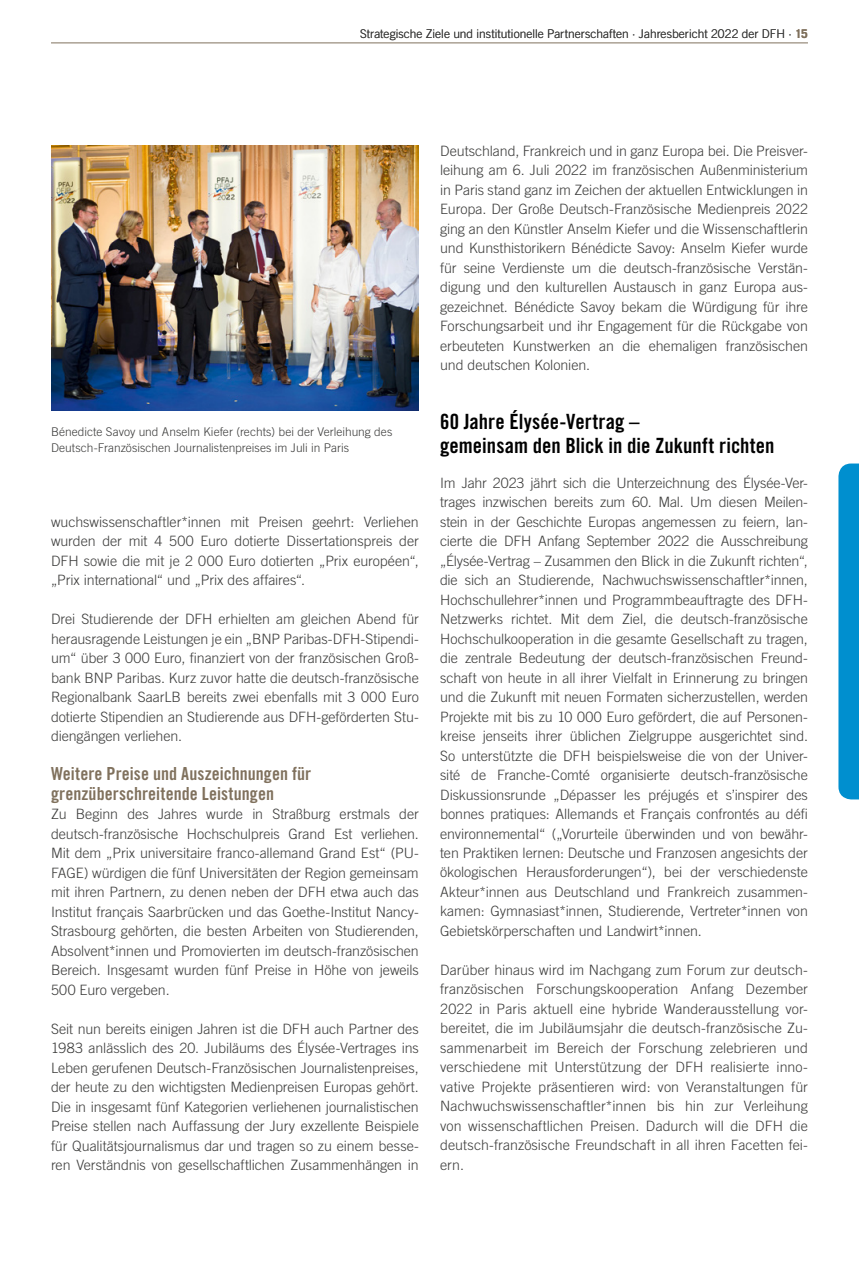
<style>
.page{position:relative;width:859px;height:1263px;background:#fff}
.page>*{position:absolute;margin:0;border:0;box-sizing:border-box;transform-origin:0 0}
.t1{font:21px/24px "Trade Gothic LT Std Bd Cn 20";color:#000}
.t2{font:18px/19.5px "Trade Gothic LT Std Bd Cn 20";letter-spacing:.005em;color:#80715d}
.t3{font:300 14.25px/19.5px "Trade Gothic LT Std";letter-spacing:-.005em;color:#3c3c3b;text-align:justify}
.t4{font:300 12px/16.5px "Trade Gothic LT Std";color:#3c3c3b}
.s1{font-weight:700;color:#80715d}
</style>
<div class="page">
<div style="left:838px;top:463px;width:21px;height:336px;background:#008fcf"></div>
<img style="left:51px;top:145px;width:368px;height:265px">
<hr style="left:51px;top:43px;width:757px;height:1px;background:#80715d">
<p class="t4" style="left:360px;top:26px;width:449px">Strategische Ziele und institutionelle Partnerschaften · Jahresbericht 2022 der DFH · <span class="s1">15</span></p>
<p class="t4" style="left:51px;top:423px;width:343px">Bénedicte Savoy und Anselm Kiefer (rechts) bei der Verleihung des<br>Deutsch-Französischen Journalistenpreises im Juli in Paris</p>
<p class="t3" style="left:51px;top:511px;width:369px">wuchswissenschaftler*innen mit Preisen geehrt: Verliehen wurden der mit 4 500 Euro dotierte Dissertationspreis der DFH sowie die mit je 2 000 Euro dotierten „Prix européen“, „Prix international“ und „Prix des affaires“.</p>
<p class="t3" style="left:51px;top:609px;width:369px">Drei Studierende der DFH erhielten am gleichen Abend für herausragende Leistungen je ein „BNP Paribas-DFH-Stipendi&shy;um“ über 3 000 Euro, finanziert von der französischen Groß&shy;bank BNP Paribas. Kurz zuvor hatte die deutsch-französische Regionalbank SaarLB bereits zwei ebenfalls mit 3 000 Euro dotierte Stipendien an Studierende aus DFH-geförderten Stu&shy;diengängen verliehen.</p>
<p class="t2" style="left:51px;top:764px;width:262px">Weitere Preise und Auszeichnungen für grenzüberschreitende Leistungen</p>
<p class="t3" style="left:51px;top:804px;width:369px">Zu Beginn des Jahres wurde in Straßburg erstmals der deutsch-französische Hochschulpreis Grand Est verliehen.<br>Mit dem „Prix universitaire franco-allemand Grand Est“ (PU-FAGE) würdigen die fünf Universitäten der Region gemeinsam mit ihren Partnern, zu denen neben der DFH etwa auch das Institut français Saarbrücken und das Goethe-Institut Nancy-Strasbourg gehörten, die besten Arbeiten von Studierenden, Absolvent*innen und Promovierten im deutsch-französischen Bereich. Insgesamt wurden fünf Preise in Höhe von jeweils 500 Euro vergeben.</p>
<p class="t3" style="left:51px;top:1018px;width:369px">Seit nun bereits einigen Jahren ist die DFH auch Partner des 1983 anlässlich des 20. Jubiläums des Élysée-Vertrages ins Leben gerufenen Deutsch-Französischen Journalistenpreises, der heute zu den wichtigsten Medienpreisen Europas gehört.<br>Die in insgesamt fünf Kategorien verliehenen journalistischen Preise stellen nach Auffassung der Jury exzellente Beispiele für Qualitätsjournalismus dar und tragen so zu einem besse&shy;ren Verständnis von gesellschaftlichen Zusammenhängen in</p>
<p class="t3" style="left:440px;top:141px;width:369px">Deutschland, Frankreich und in ganz Europa bei. Die Preisver&shy;leihung am 6. Juli 2022 im französischen Außenministerium in Paris stand ganz im Zeichen der aktuellen Entwicklungen in Europa. Der Große Deutsch-Französische Medienpreis 2022 ging an den Künstler Anselm Kiefer und die Wissenschaftlerin und Kunsthistorikern Bénédicte Savoy: Anselm Kiefer wurde für seine Verdienste um die deutsch-französische Verstän&shy;digung und den kulturellen Austausch in ganz Europa aus&shy;gezeichnet. Bénédicte Savoy bekam die Würdigung für ihre Forschungsarbeit und ihr Engagement für die Rückgabe von erbeuteten Kunstwerken an die ehemaligen französischen und deutschen Kolonien.</p>
<h1 class="t1" style="left:440px;top:409px;width:336px">60 Jahre Élysée-Vertrag –<br>gemeinsam den Blick in die Zukunft richten</h1>
<p class="t3" style="left:440px;top:472px;width:369px">Im Jahr 2023 jährt sich die Unterzeichnung des Élysée-Ver&shy;trages inzwischen bereits zum 60. Mal. Um diesen Meilen&shy;stein in der Geschichte Europas angemessen zu feiern, lan&shy;cierte die DFH Anfang September 2022 die Ausschreibung „Élysée-Vertrag – Zusammen den Blick in die Zukunft richten“, die sich an Studierende, Nachwuchswissenschaftler*innen, Hochschullehrer*innen und Programmbeauftragte des DFH-Netzwerks richtet. Mit dem Ziel, die deutsch-französische Hochschulkooperation in die gesamte Gesellschaft zu tragen, die zentrale Bedeutung der deutsch-französischen Freund&shy;schaft von heute in all ihrer Vielfalt in Erinnerung zu bringen und die Zukunft mit neuen Formaten sicherzustellen, werden Projekte mit bis zu 10 000 Euro gefördert, die auf Personen&shy;kreise jenseits ihrer üblichen Zielgruppe ausgerichtet sind.<br>So unterstützte die DFH beispielsweise die von der Univer&shy;sité de Franche-Comté organisierte deutsch-französische Diskussionsrunde „Dépasser les préjugés et s’inspirer des bonnes pratiques: Allemands et Français confrontés au défi environnemental“ („Vorurteile überwinden und von bewähr&shy;ten Praktiken lernen: Deutsche und Franzosen angesichts der ökologischen Herausforderungen“), bei der verschiedenste Akteur*innen aus Deutschland und Frankreich zusammen&shy;kamen: Gymnasiast*innen, Studierende, Vertreter*innen von Gebietskörperschaften und Landwirt*innen.</p>
<p class="t3" style="left:440px;top:960px;width:369px">Darüber hinaus wird im Nachgang zum Forum zur deutsch&shy;französischen Forschungskooperation Anfang Dezember 2022 in Paris aktuell eine hybride Wanderausstellung vor&shy;bereitet, die im Jubiläumsjahr die deutsch-französische Zu&shy;sammenarbeit im Bereich der Forschung zelebrieren und verschiedene mit Unterstützung der DFH realisierte inno&shy;vative Projekte präsentieren wird: von Veranstaltungen für Nachwuchswissenschaftler*innen bis hin zur Verleihung von wissenschaftlichen Preisen. Dadurch will die DFH die deutsch-französische Freundschaft in all ihren Facetten fei&shy;ern.</p>
</div>
